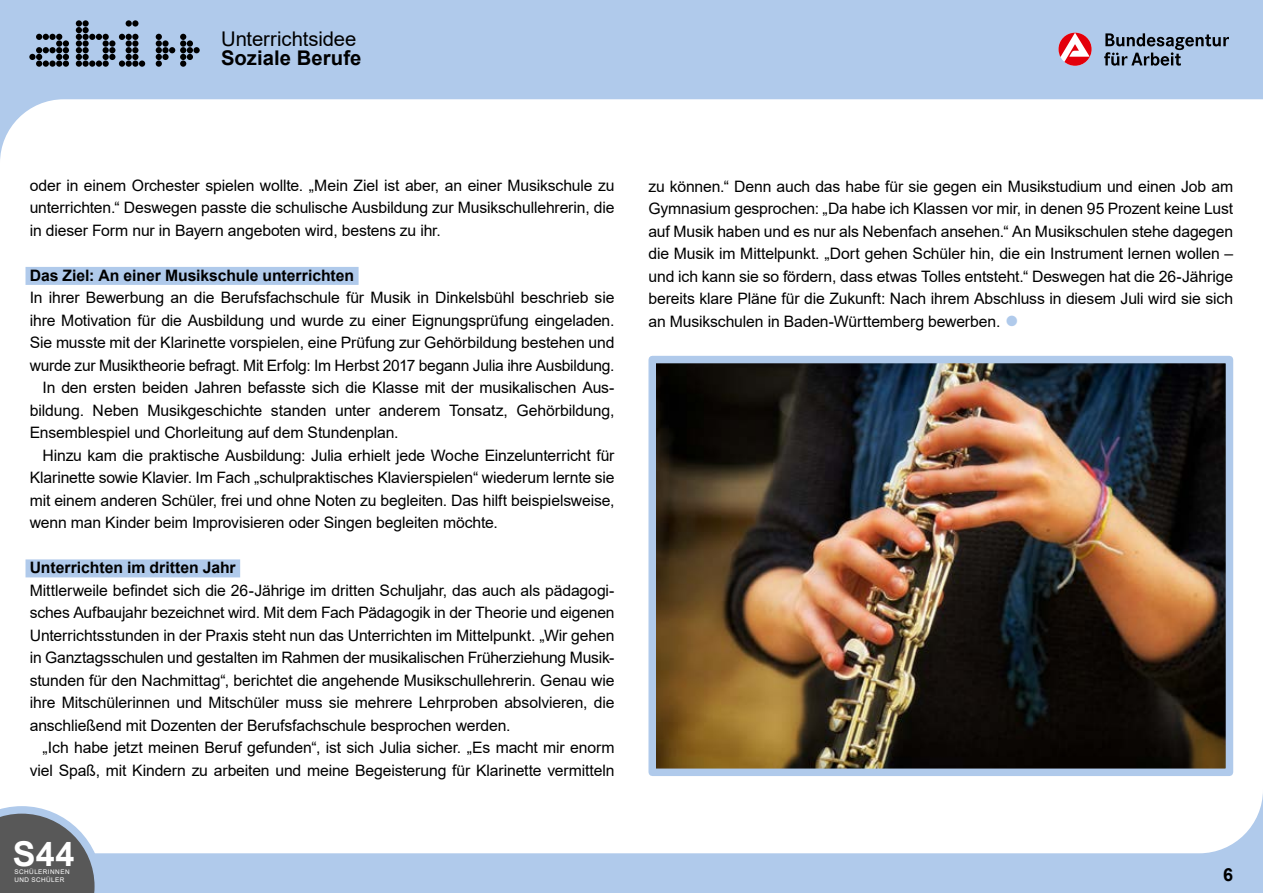
<style>
.page{position:relative;width:1263px;height:893px;background:#b0caeb}
.page>*{position:absolute;margin:0;border:0;box-sizing:border-box;transform-origin:0 0}
.p_reportage{font:42px "Arial";color:#b0caeb}
.t1{font:700 34.2px "Arial";color:#fff}
.t2{font:20.25px "Arial";letter-spacing:-.005em;color:#000}
.t3{font:700 20.25px "Arial";letter-spacing:.005em;color:#000}
.t4{font:700 18px "Arial";color:#000}
.p_reportage-2{font:15.75px/22.5px "Arial";letter-spacing:-.01em;color:#000;text-align:justify}
.p_oe_reportage{font:15.75px/22.5px "Arial";letter-spacing:-.015em;color:#000;text-align:justify}
.h3_reportage{font:700 15.75px "Arial";letter-spacing:-.005em;color:#000}
.t5{font:6.3px/8.2px "Arial";letter-spacing:.07em;color:#fff}
</style>
<div class="page">
<div style="left:0;top:99px;width:1263px;height:754px;background:#fff"></div>
<svg style="left:0;top:806px;width:102px;height:87px;background:#7c7f84"></svg>
<svg style="left:29px;top:34px;width:40px;height:33px"></svg>
<svg style="left:76px;top:20px;width:69px;height:47px"></svg>
<svg style="left:156px;top:34px;width:44px;height:33px"></svg>
<svg style="left:1104px;top:33px;width:125px;height:33px"></svg>
<svg style="left:1058px;top:33px;width:33px;height:33px"></svg>
<div style="left:26px;top:267px;width:333px;height:18px;background:#b0caeb"></div>
<div style="left:26px;top:559px;width:214px;height:18px;background:#b0caeb"></div>
<img style="left:657px;top:365px;width:567px;height:402px">
<div style="left:648px;top:356px;width:585px;height:420px;border:8px solid #b0caeb"></div>
<p class="t2" style="left:221px;top:25px;width:137px">Unterrichtsidee</p>
<p class="t3" style="left:221px;top:44px;width:142px">Soziale Berufe</p>
<p class="p_reportage-2" style="left:30px;top:174px;width:586px">oder in einem Orchester spielen wollte. „Mein Ziel ist aber, an einer Musikschule zu unterrichten.“ Deswegen passte die schulische Ausbildung zur Musikschullehrerin, die in dieser Form nur in Bayern angeboten wird, bestens zu ihr.</p>
<h3 class="h3_reportage" style="left:30px;top:264px;width:326px">Das Ziel: An einer Musikschule unterrichten</h3>
<p class="p_oe_reportage" style="left:30px;top:287px;width:586px">In ihrer Bewerbung an die Berufsfachschule für Musik in Dinkelsbühl beschrieb sie ihre Motivation für die Ausbildung und wurde zu einer Eignungsprüfung eingeladen.<br>Sie musste mit der Klarinette vorspielen, eine Prüfung zur Gehörbildung bestehen und wurde zur Musiktheorie befragt. Mit Erfolg: Im Herbst 2017 begann Julia ihre Ausbildung.</p>
<p class="p_reportage-2" style="left:30px;top:377px;width:586px;text-indent:13px">In den ersten beiden Jahren befasste sich die Klasse mit der musikalischen Aus&shy;bildung. Neben Musikgeschichte standen unter anderem Tonsatz, Gehörbildung, Ensemblespiel und Chorleitung auf dem Stundenplan.</p>
<p class="p_reportage-2" style="left:30px;top:444px;width:586px;text-indent:13px">Hinzu kam die praktische Ausbildung: Julia erhielt jede Woche Einzelunterricht für Klarinette sowie Klavier. Im Fach „schulpraktisches Klavierspielen“ wiederum lernte sie mit einem anderen Schüler, frei und ohne Noten zu begleiten. Das hilft beispielsweise, wenn man Kinder beim Improvisieren oder Singen begleiten möchte.</p>
<h3 class="h3_reportage" style="left:30px;top:557px;width:207px">Unterrichten im dritten Jahr</h3>
<p class="p_oe_reportage" style="left:30px;top:579px;width:586px">Mittlerweile befindet sich die 26-Jährige im dritten Schuljahr, das auch als pädagogi&shy;sches Aufbaujahr bezeichnet wird. Mit dem Fach Pädagogik in der Theorie und eigenen Unterrichtsstunden in der Praxis steht nun das Unterrichten im Mittelpunkt. „Wir gehen in Ganztagsschulen und gestalten im Rahmen der musikalischen Früherziehung Musik&shy;stunden für den Nachmittag“, berichtet die angehende Musikschullehrerin. Genau wie ihre Mitschülerinnen und Mitschüler muss sie mehrere Lehrproben absolvieren, die anschließend mit Dozenten der Berufsfachschule besprochen werden.</p>
<p class="p_reportage-2" style="left:30px;top:737px;width:586px;text-align:right">„Ich habe jetzt meinen Beruf gefunden“, ist sich Julia sicher. „Es macht mir enorm viel Spaß, mit Kindern zu arbeiten und meine Begeisterung für Klarinette vermitteln</p>
<h2 class="t1" style="left:13px;top:830px;width:63px">S44</h2>
<p class="t5" style="left:14px;top:868px;width:57px">SCHÜLERINNEN<br>UND SCHÜLER</p>
<p class="p_reportage-2" style="left:648px;top:175px;width:586px">zu können.“ Denn auch das habe für sie gegen ein Musikstudium und einen Job am Gymnasium gesprochen: „Da habe ich Klassen vor mir, in denen 95 Prozent keine Lust auf Musik haben und es nur als Nebenfach ansehen.“ An Musikschulen stehe dagegen die Musik im Mittelpunkt. „Dort gehen Schüler hin, die ein Instrument lernen wollen – und ich kann sie so fördern, dass etwas Tolles entsteht.“ Deswegen hat die 26-Jährige bereits klare Pläne für die Zukunft: Nach ihrem Abschluss in diesem Juli wird sie sich an Musikschulen in Baden-Württemberg bewerben.</p>
<p class="p_reportage" style="left:1004px;top:292px;width:16px">•</p>
<p class="t4" style="left:1223px;top:861px;width:12px">6</p>
</div>
